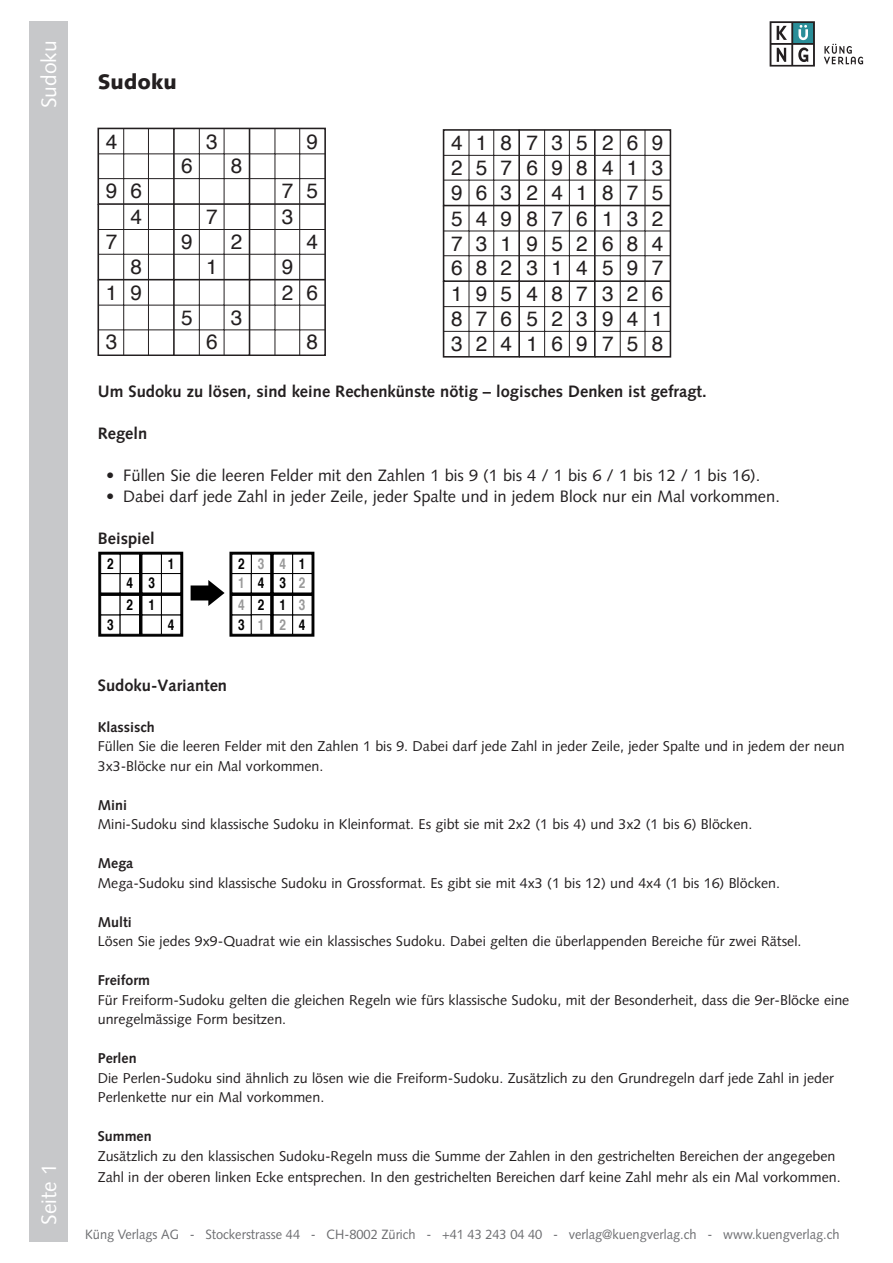
<style>
.page{position:relative;width:893px;height:1263px;background:#fff}
.page>*{position:absolute;margin:0;border:0;box-sizing:border-box;transform-origin:0 0}
.t1{font:21px "Syntax";color:#fff}
.t2{font:900 21px "Syntax";color:#231f20}
.t3{font:20.85px/25px "Helvetica";color:#231f20;text-align:justify}
.t4{font:16.5px "Syntax";color:#231f20}
.t5{font:700 16.5px "Syntax";color:#231f20}
.t6{font:700 14.85px/21.9px "Helvetica";color:#000;scale:.8 1}
.t7{font:700 14.85px/21.9px "Helvetica";letter-spacing:1.075em;color:#999;scale:.8 1}
.t8{font:14.25px/19.5px "Syntax";color:#231f20}
.t9{font:700 14.25px "Syntax";color:#231f20}
.t10{font:13.5px "Syntax";color:#6c6d70;scale:.95 1}
.s1{color:#999}
.s2{color:#000}
</style>
<div class="page">
<div style="left:30px;top:21px;width:38px;height:1221px;background:#c7c8ca"></div>
<svg style="left:770px;top:21px;width:45px;height:46px"></svg>
<svg style="left:824px;top:44px;width:39px;height:20px"></svg>
<div style="left:101px;top:554px;width:80px;height:80px;background:#000"></div>
<div style="left:98px;top:552px;width:85px;height:85px;border:5px solid #000"></div>
<div style="left:232px;top:554px;width:80px;height:80px;background:#000"></div>
<div style="left:229px;top:552px;width:85px;height:85px;border:5px solid #000"></div>
<div style="left:161px;top:554px;width:20px;height:20px;background:#fff"></div>
<div style="left:161px;top:573px;width:20px;height:20px;background:#fff;border:1px solid #000"></div>
<div style="left:161px;top:615px;width:20px;height:19px;background:#fff"></div>
<div style="left:161px;top:595px;width:20px;height:20px;background:#fff;border:1px solid #000"></div>
<div style="left:120px;top:554px;width:20px;height:20px;background:#fff;border:1px solid #000"></div>
<div style="left:142px;top:554px;width:20px;height:20px;background:#fff;border:1px solid #000"></div>
<div style="left:142px;top:573px;width:20px;height:20px;background:#fff;border:1px solid #000"></div>
<div style="left:100px;top:573px;width:20px;height:20px;background:#fff;border:1px solid #000"></div>
<div style="left:120px;top:573px;width:20px;height:20px;background:#fff;border:1px solid #000"></div>
<div style="left:142px;top:615px;width:20px;height:19px;background:#fff"></div>
<div style="left:142px;top:595px;width:20px;height:20px;background:#fff;border:1px solid #000"></div>
<div style="left:100px;top:615px;width:20px;height:19px;background:#fff"></div>
<div style="left:100px;top:595px;width:20px;height:20px;background:#fff;border:1px solid #000"></div>
<div style="left:120px;top:595px;width:20px;height:20px;background:#fff;border:1px solid #000"></div>
<div style="left:100px;top:554px;width:20px;height:20px;background:#fff;border:1px solid #000"></div>
<div style="left:120px;top:615px;width:20px;height:19px;background:#fff"></div>
<div style="left:292px;top:554px;width:20px;height:20px;background:#fff"></div>
<div style="left:292px;top:573px;width:20px;height:20px;background:#fff;border:1px solid #000"></div>
<div style="left:292px;top:615px;width:20px;height:19px;background:#fff"></div>
<div style="left:292px;top:595px;width:20px;height:20px;background:#fff;border:1px solid #000"></div>
<div style="left:251px;top:554px;width:20px;height:20px;background:#fff;border:1px solid #000"></div>
<div style="left:273px;top:554px;width:20px;height:20px;background:#fff;border:1px solid #000"></div>
<div style="left:273px;top:573px;width:20px;height:20px;background:#fff;border:1px solid #000"></div>
<div style="left:232px;top:573px;width:20px;height:20px;background:#fff"></div>
<div style="left:251px;top:573px;width:20px;height:20px;background:#fff;border:1px solid #000"></div>
<div style="left:273px;top:615px;width:20px;height:19px;background:#fff"></div>
<div style="left:273px;top:595px;width:20px;height:20px;background:#fff;border:1px solid #000"></div>
<div style="left:232px;top:615px;width:20px;height:19px;background:#fff"></div>
<div style="left:232px;top:595px;width:20px;height:20px;background:#fff;border:1px solid #000"></div>
<div style="left:251px;top:595px;width:20px;height:20px;background:#fff;border:1px solid #000"></div>
<div style="left:232px;top:554px;width:20px;height:20px;background:#fff;border:1px solid #000"></div>
<div style="left:251px;top:615px;width:20px;height:19px;background:#fff;border:1px solid #000"></div>
<svg style="left:191px;top:580px;width:34px;height:26px"></svg>
<svg style="left:97px;top:128px;width:229px;height:228px"></svg>
<svg style="left:442px;top:129px;width:230px;height:228px"></svg>
<h1 class="t1" style="left:36px;top:108px;width:69px;rotate:-90deg">Sudoku</h1>
<h1 class="t1" style="left:36px;top:1225px;width:63px;rotate:-90deg">Seite 1</h1>
<h1 class="t2" style="left:98px;top:69px;width:80px">Sudoku</h1>
<h2 class="t3" style="left:106px;top:129px;width:13px">4</h2>
<h2 class="t3" style="left:106px;top:179px;width:13px">9</h2>
<h2 class="t3" style="left:106px;top:230px;width:13px">7</h2>
<h2 class="t3" style="left:106px;top:281px;width:13px">1</h2>
<h2 class="t3" style="left:106px;top:330px;width:13px">3</h2>
<h2 class="t3" style="left:130px;top:178px;width:13px;line-height:26.1px">6<br>4</h2>
<h2 class="t3" style="left:130px;top:254px;width:13px;line-height:26.1px">8<br>9</h2>
<h2 class="t3" style="left:181px;top:154px;width:13px">6</h2>
<h2 class="t3" style="left:181px;top:230px;width:13px">9</h2>
<h2 class="t3" style="left:206px;top:129px;width:13px">3</h2>
<h2 class="t3" style="left:206px;top:205px;width:13px">7</h2>
<h2 class="t3" style="left:206px;top:255px;width:13px">1</h2>
<h2 class="t3" style="left:231px;top:154px;width:13px">8</h2>
<h2 class="t3" style="left:231px;top:230px;width:13px">2</h2>
<h2 class="t3" style="left:181px;top:305px;width:13px">5</h2>
<h2 class="t3" style="left:206px;top:330px;width:13px">6</h2>
<h2 class="t3" style="left:231px;top:305px;width:13px">3</h2>
<h2 class="t3" style="left:282px;top:178px;width:13px;line-height:26.1px">7<br>3</h2>
<h2 class="t3" style="left:282px;top:254px;width:13px;line-height:26.1px">9<br>2</h2>
<h2 class="t3" style="left:306px;top:129px;width:13px">9</h2>
<h2 class="t3" style="left:306px;top:179px;width:13px">5</h2>
<h2 class="t3" style="left:306px;top:230px;width:13px">4</h2>
<h2 class="t3" style="left:306px;top:281px;width:13px">6</h2>
<h2 class="t3" style="left:306px;top:330px;width:13px">8</h2>
<h2 class="t3" style="left:451px;top:131px;width:13px">4<br>2<br>9<br>5<br>7<br>6<br>1<br>8<br>3</h2>
<h2 class="t3" style="left:476px;top:131px;width:13px">1<br>5<br>6<br>4<br>3<br>8<br>9<br>7<br>2</h2>
<h2 class="t3" style="left:500px;top:131px;width:13px">8<br>7<br>3<br>9<br>1<br>2<br>5<br>6<br>4</h2>
<h2 class="t3" style="left:527px;top:131px;width:13px">7<br>6<br>2<br>8<br>9<br>3<br>4<br>5<br>1</h2>
<h2 class="t3" style="left:551px;top:131px;width:13px">3<br>9<br>4<br>7<br>5<br>1<br>8<br>2<br>6</h2>
<h2 class="t3" style="left:576px;top:131px;width:13px">5<br>8<br>1<br>6<br>2<br>4<br>7<br>3<br>9</h2>
<h2 class="t3" style="left:602px;top:131px;width:13px">2<br>4<br>8<br>1<br>6<br>5<br>3<br>9<br>7</h2>
<h2 class="t3" style="left:627px;top:131px;width:13px">6<br>1<br>7<br>3<br>8<br>9<br>2<br>4<br>5</h2>
<h2 class="t3" style="left:652px;top:131px;width:13px">9<br>3<br>5<br>2<br>4<br>7<br>6<br>1<br>8</h2>
<p class="t5" style="left:98px;top:382px;width:610px">Um Sudoku zu lösen, sind keine Rechenkünste nötig – logisches Denken ist gefragt.</p>
<p class="t5" style="left:98px;top:424px;width:51px">Regeln</p>
<p class="t4" style="left:106px;top:466px;width:655px">• Füllen Sie die leeren Felder mit den Zahlen 1 bis 9 (1 bis 4 / 1 bis 6 / 1 bis 12 / 1 bis 16).</p>
<p class="t4" style="left:106px;top:487px;width:675px">• Dabei darf jede Zahl in jeder Zeile, jeder Spalte und in jedem Block nur ein Mal vorkommen.</p>
<p class="t5" style="left:98px;top:529px;width:58px">Beispiel</p>
<p class="t6" style="left:107px;top:552px;width:10px">2</p>
<p class="t6" style="left:168px;top:552px;width:10px">1</p>
<p class="t6" style="left:238px;top:552px;width:86px">2<span class="s1">3 4</span>1</p>
<p class="t6" style="left:126px;top:571px;width:37px">4 3<br>2 1</p>
<p class="t6" style="left:107px;top:613px;width:10px">3</p>
<p class="t6" style="left:168px;top:613px;width:10px">4</p>
<p class="t7" style="left:238px;top:571px;width:86px">1<span class="s2">4 3</span>2<br>4<span class="s2">2 1</span>3</p>
<p class="t6" style="left:238px;top:613px;width:10px">3</p>
<p class="t7" style="left:280px;top:613px;width:34px">2 <span class="s2">4</span></p>
<p class="t7" style="left:258px;top:613px;width:10px">1</p>
<p class="t5" style="left:98px;top:676px;width:131px">Sudoku-Varianten</p>
<p class="t9" style="left:98px;top:719px;width:58px">Klassisch</p>
<p class="t8" style="left:98px;top:737px;width:748px">Füllen Sie die leeren Felder mit den Zahlen 1 bis 9. Dabei darf jede Zahl in jeder Zeile, jeder Spalte und in jedem der neun<br>3x3-Blöcke nur ein Mal vorkommen.</p>
<p class="t9" style="left:98px;top:797px;width:31px">Mini</p>
<p class="t8" style="left:98px;top:815px;width:656px">Mini-Sudoku sind klassische Sudoku in Kleinformat. Es gibt sie mit 2x2 (1 bis 4) und 3x2 (1 bis 6) Blöcken.</p>
<p class="t9" style="left:98px;top:855px;width:37px">Mega</p>
<p class="t8" style="left:98px;top:873px;width:684px">Mega-Sudoku sind klassische Sudoku in Grossformat. Es gibt sie mit 4x3 (1 bis 12) und 4x4 (1 bis 16) Blöcken.</p>
<p class="t9" style="left:98px;top:914px;width:36px">Multi</p>
<p class="t8" style="left:98px;top:932px;width:705px">Lösen Sie jedes 9x9-Quadrat wie ein klassisches Sudoku. Dabei gelten die überlappenden Bereiche für zwei Rätsel.</p>
<p class="t9" style="left:98px;top:972px;width:54px">Freiform</p>
<p class="t8" style="left:98px;top:990px;width:753px">Für Freiform-Sudoku gelten die gleichen Regeln wie fürs klassische Sudoku, mit der Besonderheit, dass die 9er-Blöcke eine unregelmässige Form besitzen.</p>
<p class="t9" style="left:98px;top:1050px;width:40px">Perlen</p>
<p class="t8" style="left:98px;top:1068px;width:738px">Die Perlen-Sudoku sind ähnlich zu lösen wie die Freiform-Sudoku. Zusätzlich zu den Grundregeln darf jede Zahl in jeder<br>Perlenkette nur ein Mal vorkommen.</p>
<p class="t9" style="left:98px;top:1128px;width:55px">Summen</p>
<p class="t8" style="left:98px;top:1145px;width:744px;line-height:21px">Zusätzlich zu den klassischen Sudoku-Regeln muss die Summe der Zahlen in den gestrichelten Bereichen der angegeben<br>Zahl in der oberen linken Ecke entsprechen. In den gestrichelten Bereichen darf keine Zahl mehr als ein Mal vorkommen.</p>
<p class="t10" style="left:85px;top:1226px;width:796px">Küng Verlags AG - Stockerstrasse 44 - CH-8002 Zürich - +41 43 243 04 40 - verlag@kuengverlag.ch - www.kuengverlag.ch</p>
</div>
